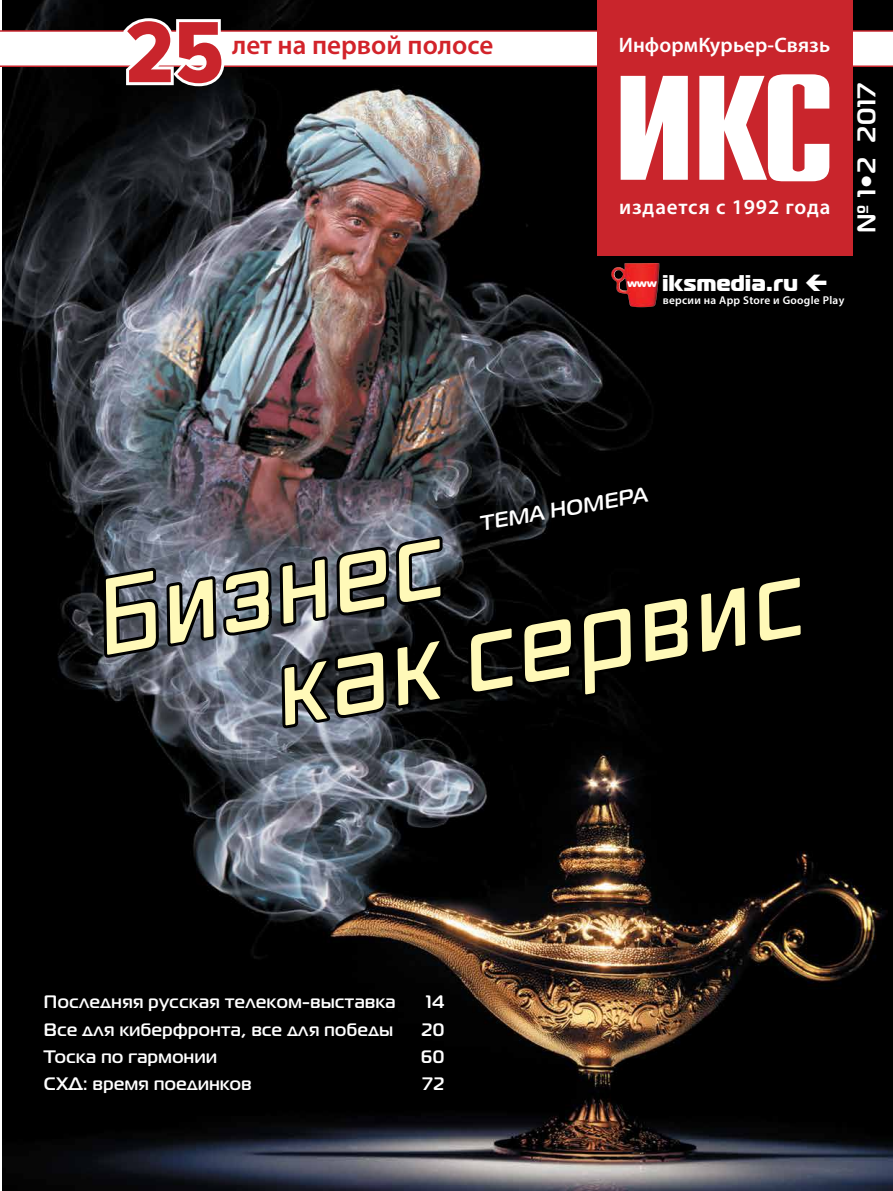
<style>
.page{position:relative;width:893px;height:1191px;background:#fff}
.page>*{position:absolute;margin:0;border:0;box-sizing:border-box;transform-origin:0 0}
.t1{font:90px "Proxima Nova Cond Extrabld";color:#c9252c}
.t2{font:600 27px "Myriad Pro";color:#d2232a}
.t3{font:700 25.65px "Magistral C";color:#fff;scale:1.05 1}
.t4{font:22.65px "Magistral Black C";letter-spacing:.02em;color:#fff}
.t5{font:600 21px "Myriad Pro";letter-spacing:.005em;color:#fff}
.t6{font:600 21px "Myriad Pro";letter-spacing:.045em;color:#fff}
.t7{font:700 21px "Magistral C";color:#fff}
.t8{font:700 18px "Magistral C";letter-spacing:.03em;color:#fff}
.t9{font:600 11.4px "Myriad Pro";letter-spacing:.025em;color:#fff}
</style>
<div class="page">
<img style="left:2px;top:0;width:891px;height:1191px">
<div style="left:597px;top:0;width:256px;height:255px;background:#c9252c"></div>
<svg style="left:0;top:15px;width:893px;height:166px"></svg>
<img style="left:280px;top:92px;width:525px;height:996px">
<img style="left:101px;top:204px;width:344px;height:830px">
<svg style="left:806px;top:274px;width:20px;height:17px"></svg>
<h1 class="t1" style="left:125px;top:2px;width:100px">25</h1>
<h2 class="t2" style="left:232px;top:28px;width:263px">лет на первой полосе</h2>
<p class="t5" style="left:619px;top:32px;width:213px">ИнформКурьер-Связь</p>
<p class="t6" style="left:619px;top:193px;width:213px">издается с 1992 года</p>
<h3 class="t3" style="left:851px;top:233px;width:145px;rotate:-90deg">№ 1•2 2017</h3>
<p class="t4" style="left:627px;top:268px;width:172px"><sup>www</sup> iksmedia.ru</p>
<p class="t9" style="left:663px;top:293px;width:183px">версии на App Store и Google Play</p>
<p class="t7" style="left:477px;top:511px;width:171px;rotate:-10deg">ТЕМА НОМЕРА</p>
<p class="t8" style="left:44px;top:991px;width:353px">Последняя русская телеком-выставка</p>
<p class="t8" style="left:426px;top:991px;width:20px">14</p>
<p class="t8" style="left:44px;top:1018px;width:350px">Все для киберфронта, все для победы</p>
<p class="t8" style="left:421px;top:1018px;width:25px">20</p>
<p class="t8" style="left:44px;top:1045px;width:174px">Тоска по гармонии</p>
<p class="t8" style="left:421px;top:1045px;width:25px">60</p>
<p class="t8" style="left:44px;top:1073px;width:209px">СХД: время поединков</p>
<p class="t8" style="left:423px;top:1073px;width:23px">72</p>
</div>
